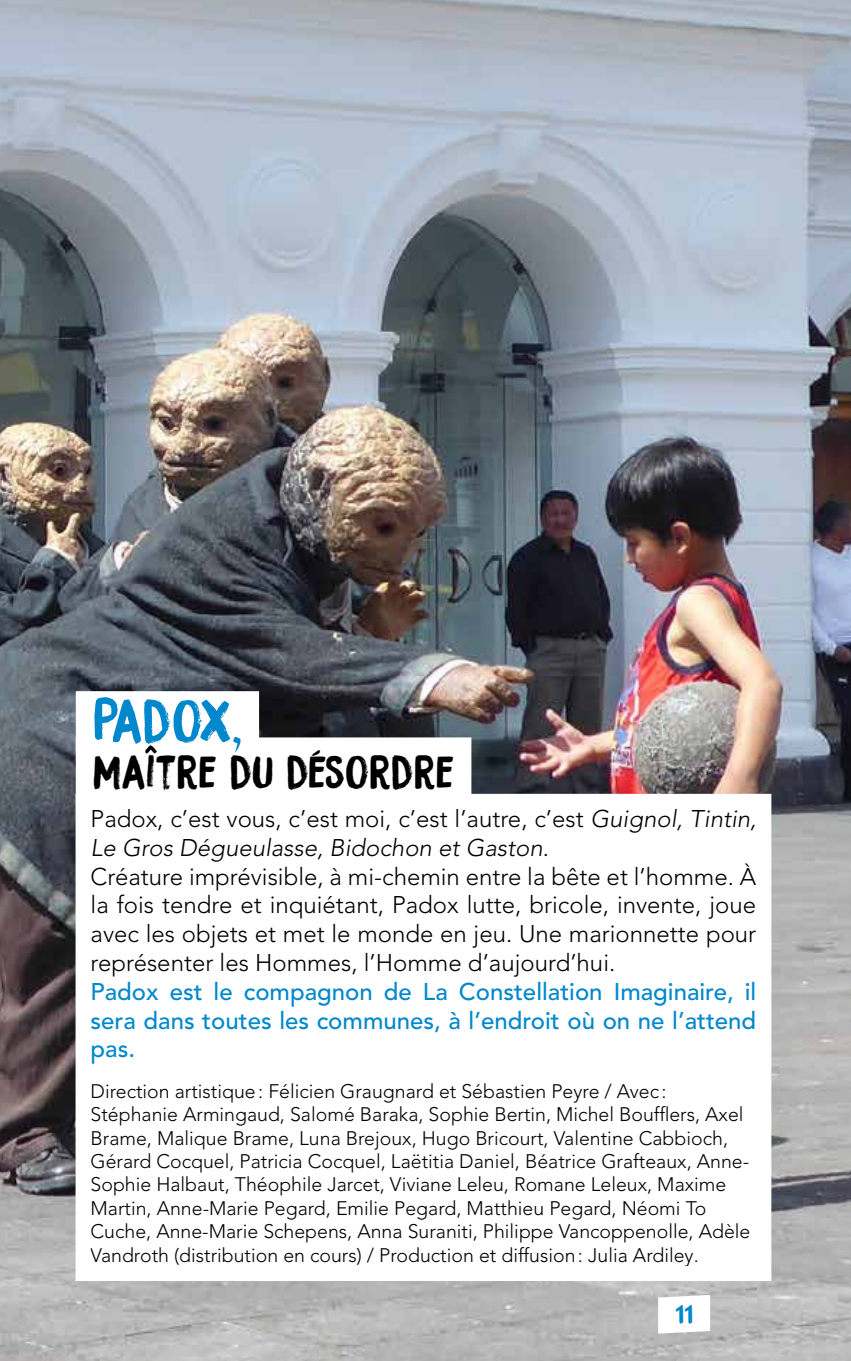
<style>
.page{position:relative;width:851px;height:1361px;background:#fff}
.page>*{position:absolute;margin:0;border:0;box-sizing:border-box;transform-origin:0 0}
.t1{font:54px "Bocadillo";letter-spacing:-.04em;color:#0087cc}
.t2{font:42px "Bocadillo";color:#000}
.t3{font:300 24px/28.8px "Avenir LT Pro";color:#000}
.t4{font:500 24px/28.8px "Avenir LT Pro";color:#0087cc;text-align:justify}
.t5{font:300 19.5px/23.4px "Avenir LT Pro";color:#000}
.s1{font-style:italic}
</style>
<div class="page">
<img style="left:0;top:0;width:850px;height:1361px">
<div style="left:76px;top:691px;width:183px;height:60px;background:#fff"></div>
<div style="left:76px;top:737px;width:395px;height:60px;background:#fff"></div>
<div style="left:83px;top:801px;width:680px;height:472px;background:#fff"></div>
<svg style="left:622px;top:1275px;width:124px;height:78px"></svg>
<h1 class="t1" style="left:93px;top:684px;width:151px">PADOX,</h1>
<h2 class="t2" style="left:93px;top:744px;width:363px">MAÎTRE DU DÉSORDRE</h2>
<p class="t3" style="left:91px;top:804px;width:667px">Padox, c’est vous, c’est moi, c’est l’autre, c’est <span class="s1">Guignol, Tintin, Le Gros Dégueulasse, Bidochon et Gaston</span>.<br>Créature imprévisible, à mi-chemin entre la bête et l’homme. À la fois tendre et inquiétant, Padox lutte, bricole, invente, joue avec les objets et met le monde en jeu. Une marionnette pour représenter les Hommes, l’Homme d’aujourd’hui.</p>
<p class="t4" style="left:91px;top:977px;width:667px">Padox est le compagnon de La Constellation Imaginaire, il sera dans toutes les communes, à l’endroit où on ne l’attend pas.</p>
<p class="t5" style="left:91px;top:1079px;width:661px">Direction artistique: Félicien Graugnard et Sébastien Peyre / Avec :<br>Stéphanie Armingaud, Salomé Baraka, Sophie Bertin, Michel Boufflers, Axel Brame, Malique Brame, Luna Brejoux, Hugo Bricourt, Valentine Cabbioch, Gérard Cocquel, Patricia Cocquel, Laëtitia Daniel, Béatrice Grafteaux, Anne-Sophie Halbaut, Théophile Jarcet, Viviane Leleu, Romane Leleux, Maxime Martin, Anne-Marie Pegard, Emilie Pegard, Matthieu Pegard, Néomi To Cuche, Anne-Marie Schepens, Anna Suraniti, Philippe Vancoppenolle, Adèle Vandroth (distribution en cours) / Production et diffusion: Julia Ardiley.</p>
</div>
